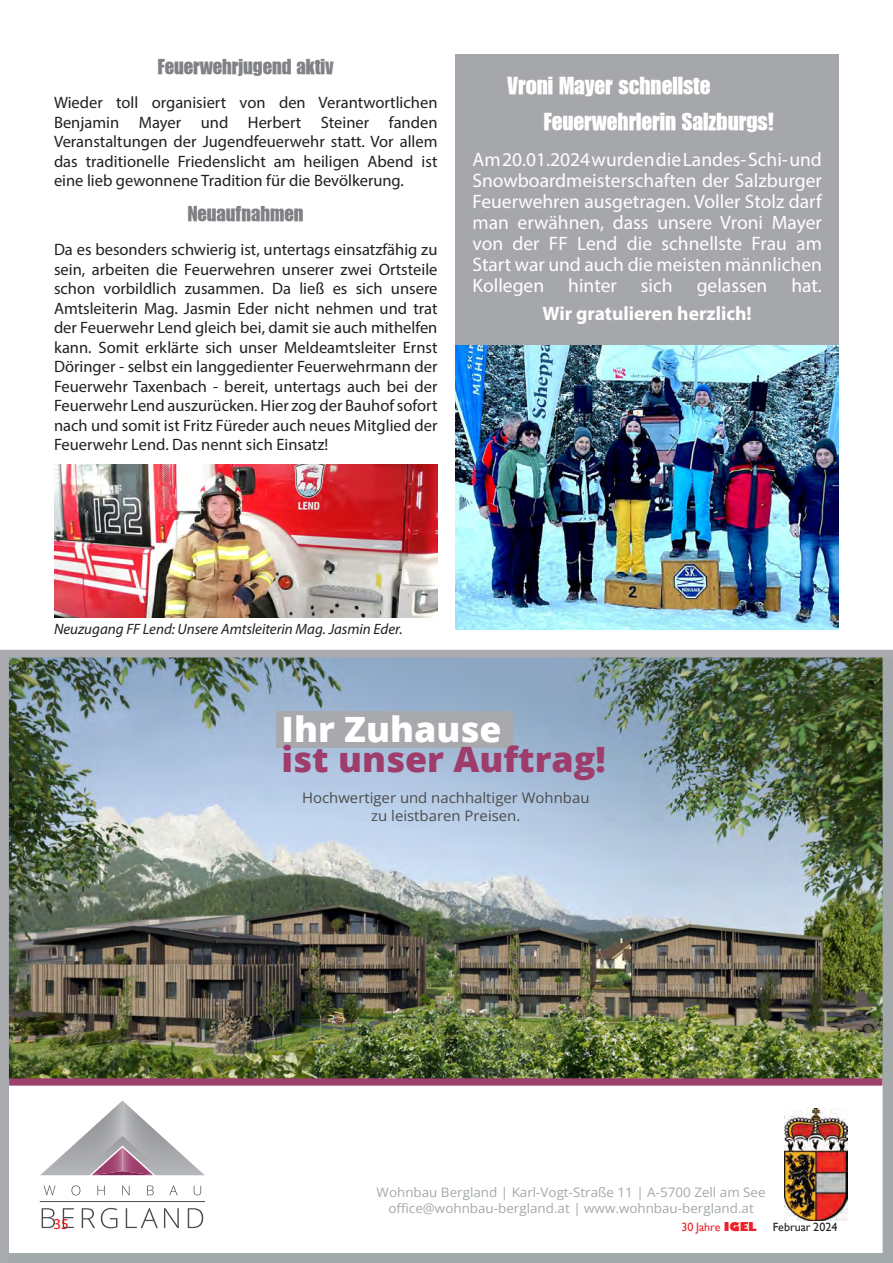
<style>
.page{position:relative;width:893px;height:1263px;background:#fff}
.page>*{position:absolute;margin:0;border:0;box-sizing:border-box;transform-origin:0 0}
.t1{font:800 34.95px/30px "Open Sans";color:#9e3c6b}
.t2{font:24px "GENUINE";color:#fff}
.t3{font:21px "GENUINE";color:#808285}
.t4{font:21px "GENUINE";color:#7e8083}
.t5{font:19.5px/21px "Myriad Pro";color:#fff;text-align:justify}
.t6{font:700 19.5px "Myriad Pro";color:#fff}
.t7{font:16.5px/19.5px "Myriad Pro";color:#231f20;text-align:justify}
.t8{font:italic 15px "Myriad Pro";color:#231f20}
.t9{font:15px "Myriad Pro";color:#f00}
.t10{font:14.55px/17.4px "Open Sans";color:#4b4c4d;text-align:center}
.t11{font:13.05px/15.8px "Open Sans";color:#a3a9ab;text-align:center}
.t12{font:12px "Gill Sans";color:#ee222b}
.t13{font:12px "Gill Sans";color:#231f20}
.s1{color:#fff}
.s2{font-weight:800}
</style>
<div class="page">
<img style="left:54px;top:464px;width:383px;height:153px">
<img style="left:455px;top:344px;width:384px;height:285px">
<div style="left:455px;top:54px;width:384px;height:290px;background:#a6a7ab"></div>
<img style="left:0;top:650px;width:893px;height:613px">
<p class="t3" style="left:158px;top:53px;width:178px">Feuerwehrjugend aktiv</p>
<p class="t7" style="left:54px;top:93px;width:385px">Wieder toll organisiert von den Verantwortlichen Benjamin Mayer und Herbert Steiner fanden Veranstaltungen der Jugendfeuerwehr statt. Vor allem das traditionelle Friedenslicht am heiligen Abend ist eine lieb gewonnene Tradition für die Bevölkerung.</p>
<p class="t4" style="left:188px;top:200px;width:117px">Neuaufnahmen</p>
<p class="t7" style="left:54px;top:240px;width:385px">Da es besonders schwierig ist, untertags einsatzfähig zu sein, arbeiten die Feuerwehren unserer zwei Ortsteile schon vorbildlich zusammen. Da ließ es sich unsere Amtsleiterin Mag. Jasmin Eder nicht nehmen und trat der Feuerwehr Lend gleich bei, damit sie auch mithelfen kann. Somit erklärte sich unser Meldeamtsleiter Ernst Döringer - selbst ein langgedienter Feuerwehrmann der Feuerwehr Taxenbach - bereit, untertags auch bei der Feuerwehr Lend auszurücken. Hier zog der Bauhof sofort nach und somit ist Fritz Füreder auch neues Mitglied der Feuerwehr Lend. Das nennt sich Einsatz!</p>
<p class="t2" style="left:507px;top:70px;width:205px">Vroni Mayer schnellste</p>
<p class="t2" style="left:544px;top:106px;width:232px">Feuerwehrlerin Salzburgs!</p>
<p class="t5" style="left:472px;top:148px;width:351px">Am 20.01.2024 wurden die Landes- Schi- und Snowboardmeisterschaften der Salzburger Feuerwehren ausgetragen. Voller Stolz darf man erwähnen, dass unsere Vroni Mayer von der FF Lend die schnellste Frau am Start war und auch die meisten männlichen Kollegen hinter sich gelassen hat.</p>
<p class="t6" style="left:543px;top:301px;width:211px">Wir gratulieren herzlich!</p>
<p class="t8" style="left:54px;top:619px;width:350px">Neuzugang FF Lend: Unsere Amtsleiterin Mag. Jasmin Eder.</p>
<p class="t1" style="left:282px;top:712px;width:326px"><span class="s1">Ihr Zuhause<br></span>ist unser Auftrag!</p>
<p class="t10" style="left:302px;top:789px;width:289px">Hochwertiger und nachhaltiger Wohnbau zu leistbaren Preisen.</p>
<p class="t11" style="left:377px;top:1184px;width:391px">Wohnbau Bergland | Karl-Vogt-Straße 11 | A-5700 Zell am See office@wohnbau-bergland.at | www.wohnbau-bergland.at</p>
<p class="t9" style="left:53px;top:1215px;width:17px">35</p>
<p class="t12" style="left:681px;top:1220px;width:77px">30 Jahre <span class="s2">IGEL</span></p>
<p class="t13" style="left:773px;top:1220px;width:66px">Februar 2024</p>
</div>
